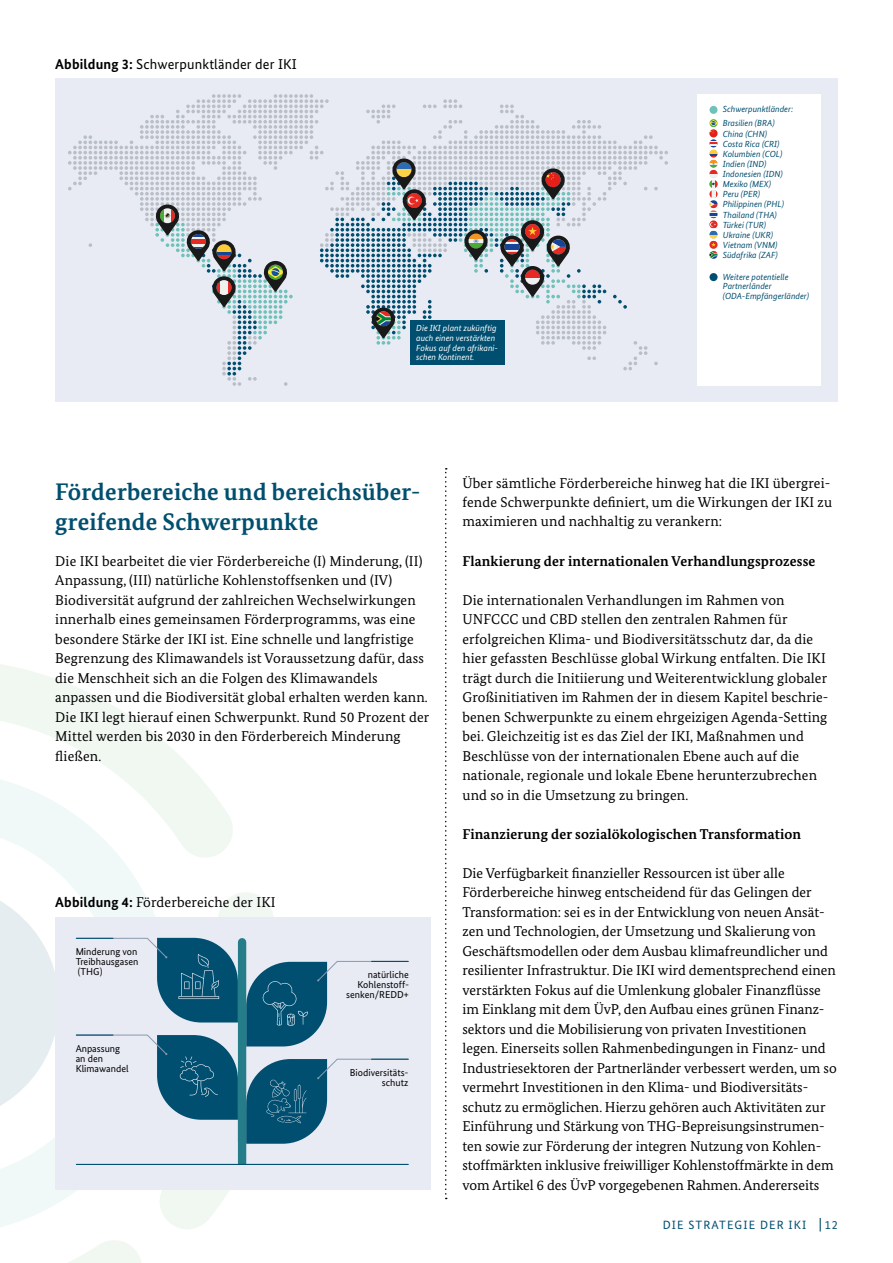
<style>
.page{position:relative;width:893px;height:1263px;background:#fff}
.page>*{position:absolute;margin:0;border:0;box-sizing:border-box;transform-origin:0 0}
.t1{font:700 24px/30px "Bundes Serif";letter-spacing:.01em;color:#014f6f}
.t2{font:14.25px/19.5px "Bundes Serif";letter-spacing:.005em;color:#000}
.t3{font:700 14.25px "Bundes Serif";letter-spacing:.01em;color:#000}
.t4{font:14.25px "Bundes Sans";letter-spacing:.01em;color:#000}
.t5{font:12px "Bundes Sans";letter-spacing:.09em;color:#014f6f}
.t6{font:10.05px/10.1px "Bundes Sans";color:#000001;text-align:right}
.t7{font:italic 8.85px/10.1px "Bundes Sans";color:#014f70}
.t8{font:italic 8.85px/9.6px "Bundes Sans";color:#fff}
.s1{font-weight:700}
.s2{font-family:"Bundes Sans";font-weight:700}
</style>
<div class="page">
<svg style="left:445px;top:468px;width:2px;height:731px"></svg>
<svg style="left:0;top:858px;width:142px;height:369px"></svg>
<svg style="left:0;top:664px;width:233px;height:194px"></svg>
<svg style="left:68px;top:1240px;width:73px;height:23px"></svg>
<div style="left:56px;top:78px;width:782px;height:324px;background:#e9ebf4"></div>
<div style="left:697px;top:94px;width:123px;height:292px;background:#fff"></div>
<div style="left:709px;top:273px;width:9px;height:8px;background:#014f70;border-radius:50%"></div>
<div style="left:709px;top:106px;width:8px;height:8px;background:#6fc2b9;border-radius:50%"></div>
<svg style="left:709px;top:139px;width:9px;height:120px"></svg>
<div style="left:709px;top:129px;width:9px;height:8px;background:#e5201a;border-radius:4px"></div>
<svg style="left:709px;top:120px;width:8px;height:13px"></svg>
<svg style="left:68px;top:94px;width:600px;height:292px"></svg>
<div style="left:410px;top:320px;width:94px;height:45px;background:#014f70"></div>
<div style="left:56px;top:917px;width:375px;height:272px;background:#e8ebf3"></div>
<svg style="left:76px;top:889px;width:333px;height:340px"></svg>
<svg style="left:820px;top:1218px;width:1px;height:13px"></svg>
<p class="t4" style="left:55px;top:55px;width:243px"><span class="s1">Abbildung 3:</span> Schwerpunktländer der IKI</p>
<p class="t8" style="left:416px;top:323px;width:83px">Die IKI plant zukünftig auch einen verstärkten<br>Fokus auf den afrikani&shy;schen Kontinent.</p>
<p class="t7" style="left:723px;top:102px;width:72px;line-height:14px">Schwerpunktländer:<br>Brasilien (BRA)</p>
<p class="t7" style="left:723px;top:128px;width:63px">China (CHN)<br>Costa Rica (CRI)<br>Kolumbien (COL)<br>Indien (IND)<br>Indonesien (IDN)<br>Mexiko (MEX)<br>Peru (PER)<br>Philippinen (PHL)<br>Thailand (THA)<br>Türkei (TUR)<br>Ukraine (UKR)<br>Vietnam (VNM)<br>Südafrika (ZAF)</p>
<p class="t7" style="left:723px;top:272px;width:88px;line-height:9.6px">Weitere potentielle<br>Partnerländer (ODA-Empfängerländer)</p>
<h2 class="t1" style="left:55px;top:476px;width:367px">Förderbereiche und bereichsüber&shy;greifende Schwerpunkte</h2>
<p class="t2" style="left:55px;top:551px;width:376px">Die IKI bearbeitet die vier Förderbereiche (I) Minderung, (II)<br>Anpassung, (III) natürliche Kohlenstoffsenken und (IV)<br>Biodiversität aufgrund der zahlreichen Wechselwirkungen innerhalb eines gemeinsamen Förderprogramms, was eine besondere Stärke der IKI ist. Eine schnelle und langfristige Begrenzung des Klimawandels ist Voraussetzung dafür, dass die Menschheit sich an die Folgen des Klimawandels anpassen und die Biodiversität global erhalten werden kann.<br>Die IKI legt hierauf einen Schwerpunkt. Rund 50 Prozent der Mittel werden bis 2030 in den Förderbereich Minderung fließen.</p>
<p class="t2" style="left:55px;top:893px;width:222px"><span class="s2">Abbildung 4:</span> Förderbereiche der IKI</p>
<p class="t6" style="left:76px;top:947px;width:64px;text-align:justify">Minderung von Treibhausgasen (THG)</p>
<p class="t6" style="left:76px;top:1043px;width:54px;text-align:left">Anpassung an den<br>Klimawandel</p>
<p class="t6" style="left:346px;top:970px;width:64px">natürliche<br>Kohlenstoff&shy;senken/REDD+</p>
<p class="t6" style="left:350px;top:1067px;width:60px">Biodiversitäts&shy;schutz</p>
<p class="t2" style="left:462px;top:473px;width:371px">Über sämtliche Förderbereiche hinweg hat die IKI übergrei&shy;fende Schwerpunkte definiert, um die Wirkungen der IKI zu maximieren und nachhaltig zu verankern:</p>
<h3 class="t3" style="left:462px;top:552px;width:354px">Flankierung der internationalen Verhandlungsprozesse</h3>
<p class="t2" style="left:462px;top:590px;width:368px">Die internationalen Verhandlungen im Rahmen von UNFCCC und CBD stellen den zentralen Rahmen für erfolgreichen Klima- und Biodiversitätsschutz dar, da die hier gefassten Beschlüsse global Wirkung entfalten. Die IKI trägt durch die Initiierung und Weiterentwicklung globaler Großinitiativen im Rahmen der in diesem Kapitel beschrie&shy;benen Schwerpunkte zu einem ehrgeizigen Agenda-Setting bei. Gleichzeitig ist es das Ziel der IKI, Maßnahmen und Beschlüsse von der internationalen Ebene auch auf die nationale, regionale und lokale Ebene herunterzubrechen und so in die Umsetzung zu bringen.</p>
<h3 class="t3" style="left:462px;top:825px;width:340px">Finanzierung der sozialökologischen Transformation</h3>
<p class="t2" style="left:462px;top:863px;width:376px">Die Verfügbarkeit finanzieller Ressourcen ist über alle Förderbereiche hinweg entscheidend für das Gelingen der Transformation: sei es in der Entwicklung von neuen Ansät&shy;zen und Technologien, der Umsetzung und Skalierung von Geschäftsmodellen oder dem Ausbau klimafreundlicher und resilienter Infrastruktur. Die IKI wird dementsprechend einen verstärkten Fokus auf die Umlenkung globaler Finanzflüsse im Einklang mit dem ÜvP, den Aufbau eines grünen Finanz&shy;sektors und die Mobilisierung von privaten Investitionen legen. Einerseits sollen Rahmenbedingungen in Finanz- und Industriesektoren der Partnerländer verbessert werden, um so vermehrt Investitionen in den Klima- und Biodiversitäts&shy;schutz zu ermöglichen. Hierzu gehören auch Aktivitäten zur Einführung und Stärkung von THG-Bepreisungsinstrumen&shy;ten sowie zur Förderung der integren Nutzung von Kohlen&shy;stoffmärkten inklusive freiwilliger Kohlenstoffmärkte in dem vom Artikel 6 des ÜvP vorgegebenen Rahmen. Andererseits</p>
<p class="t5" style="left:663px;top:1217px;width:145px">DIE STRATEGIE DER IKI</p>
<p class="t5" style="left:825px;top:1217px;width:14px">12</p>
</div>
